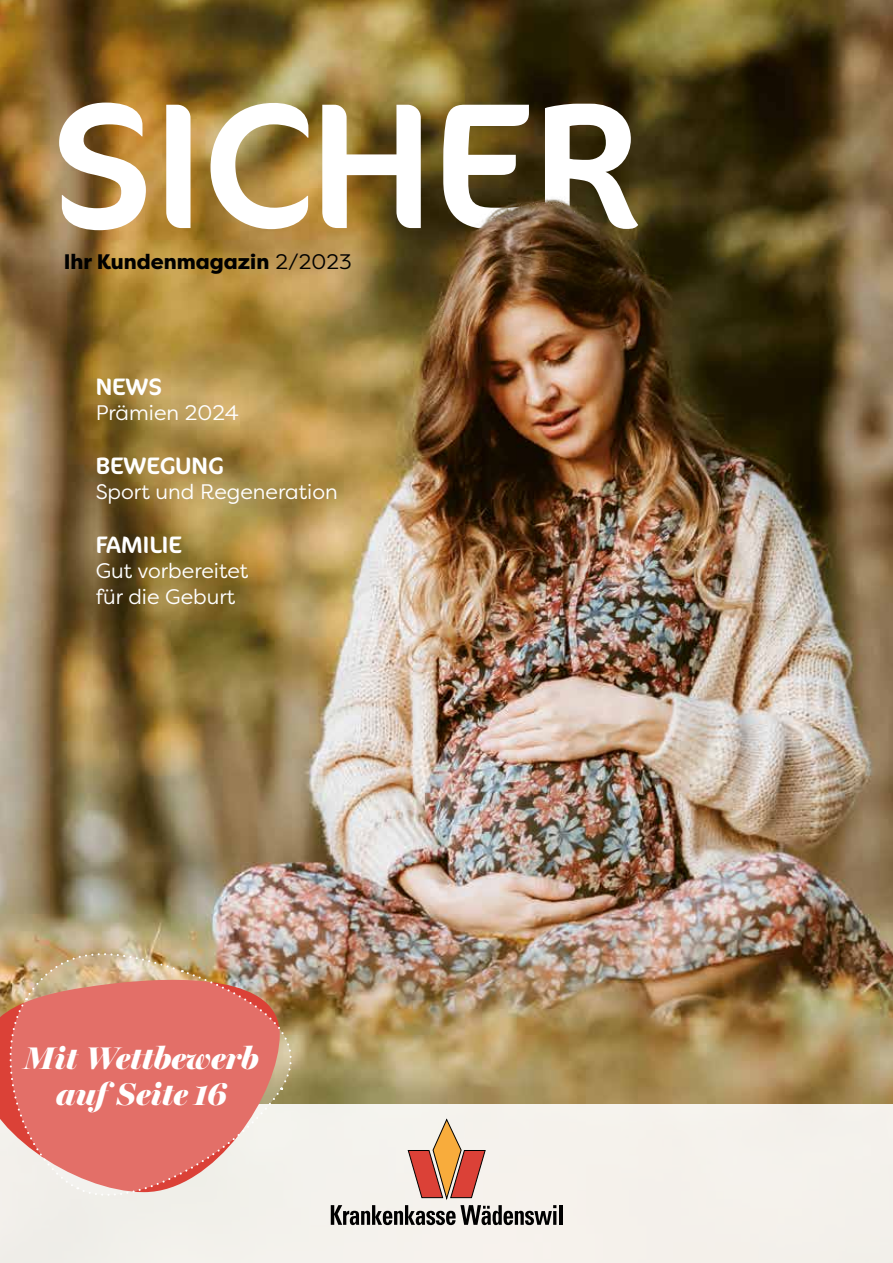
<style>
.page{position:relative;width:893px;height:1263px;background:#fff}
.page>*{position:absolute;margin:0;border:0;box-sizing:border-box;transform-origin:0 0}
.t1{font:180px "Cocon Pro Regular SC660";color:#fff}
.t2{font:italic 900 31.5px/36.5px "Miller Banner";color:#fff;text-align:center}
.t3{font:24px "Cocon Pro";color:#fff}
.t4{font:21px/25.2px "Filson Pro";color:#fff}
.t5{font:800 21px "Filson Pro";color:#000}
.s1{font-weight:400}
</style>
<div class="page">
<img style="left:0;top:0;width:893px;height:1104px">
<div style="left:0;top:1104px;width:893px;height:159px;background:#f4f1ec"></div>
<img style="left:429px;top:138px;width:464px;height:198px">
<svg style="left:331px;top:1205px;width:225px;height:20px"></svg>
<hr style="left:559px;top:1205px;width:3px;height:20px;background:#000">
<svg style="left:408px;top:1118px;width:78px;height:81px"></svg>
<img style="left:0;top:942px;width:314px;height:254px">
<h1 class="t1" style="left:51px;top:46px;width:592px">SICHER</h1>
<p class="t5" style="left:64px;top:248px;width:289px">Ihr Kundenmagazin <span class="s1">2/2023</span></p>
<p class="t3" style="left:96px;top:370px;width:68px">NEWS</p>
<p class="t4" style="left:96px;top:399px;width:145px">Prämien 2024</p>
<p class="t3" style="left:96px;top:450px;width:130px">BEWEGUNG</p>
<p class="t4" style="left:96px;top:479px;width:244px">Sport und Regeneration</p>
<p class="t3" style="left:96px;top:529px;width:88px">FAMILIE</p>
<p class="t4" style="left:96px;top:558px;width:154px">Gut vorbereitet für die Geburt</p>
<h2 class="t2" style="left:25px;top:1039px;width:235px">Mit Wettbewerb aufSeite 16</h2>
</div>
